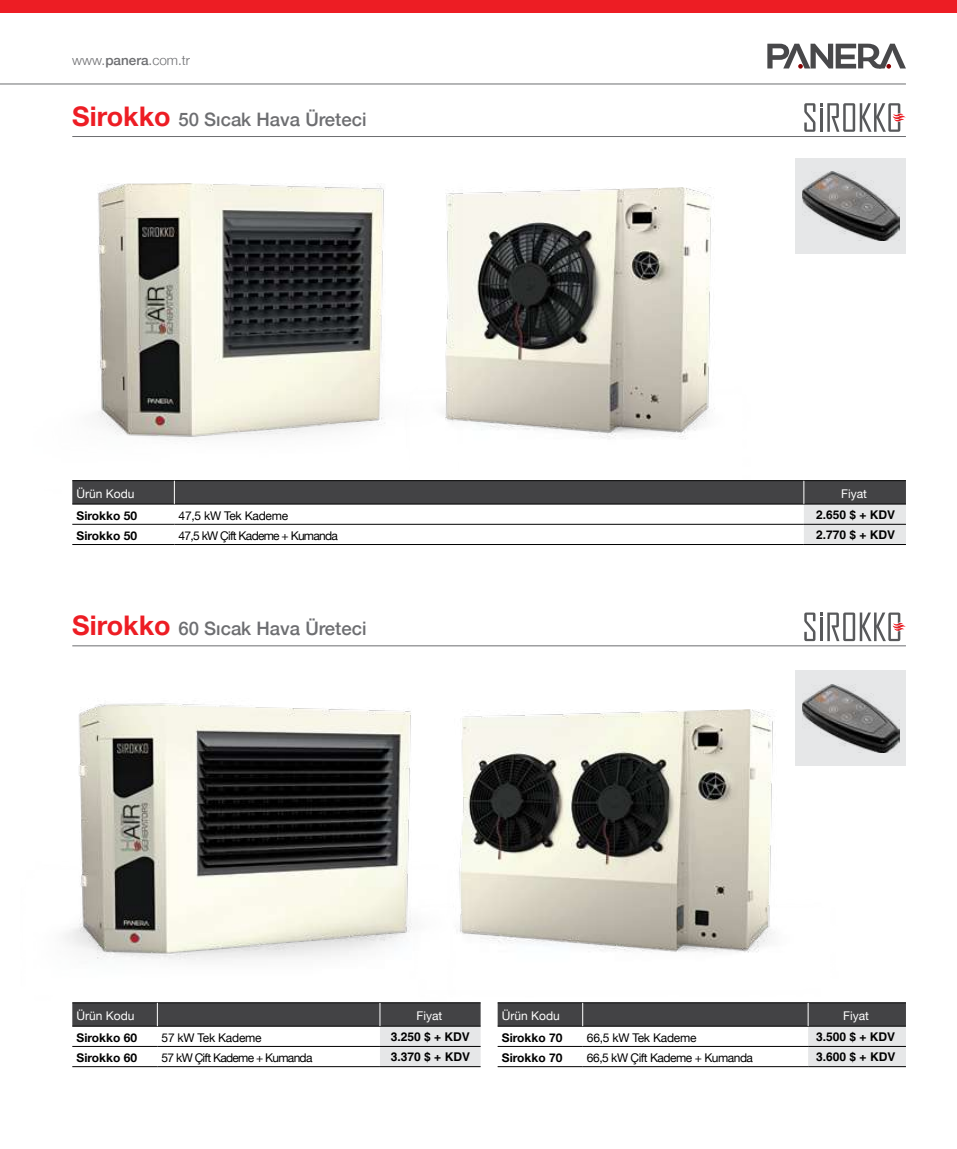
<style>
.page{position:relative;width:957px;height:1149px;background:#fff}
.page>*{position:absolute;margin:0;border:0;box-sizing:border-box;transform-origin:0 0}
.t1{font:500 18.6px "Helvetica Neue";color:#6d6e71}
.t2{font:300 13.5px "Helvetica Neue";color:#6d6e71}
.t3{font:700 12px "Helvetica";color:#000}
.t4{font:700 12px "Helvetica Neue";color:#000}
.t5{font:12px "Helvetica Neue";letter-spacing:-.06em;color:#000}
.t6{font:12px "Helvetica Neue";letter-spacing:-.02em;color:#000}
.t7{font:12px "Helvetica Neue";color:#fff}
.t8{font:12px "Helvetica Neue";letter-spacing:-.04em;color:#000}
.s1{font-weight:500}
.s2{font-weight:700;font-size:27px;color:#ed1d24}
</style>
<div class="page">
<svg style="left:767px;top:44px;width:139px;height:25px"></svg>
<hr style="left:0;top:84px;width:906px;height:1px;background:#6d6e71">
<img style="left:486px;top:188px;width:352px;height:251px">
<img style="left:97px;top:183px;width:389px;height:260px">
<img style="left:480px;top:709px;width:386px;height:317px">
<img style="left:65px;top:703px;width:419px;height:321px">
<hr style="left:72px;top:544px;width:102px;height:1px;background:#000">
<hr style="left:174px;top:544px;width:630px;height:1px;background:#000">
<hr style="left:804px;top:544px;width:102px;height:1px;background:#000">
<svg style="left:72px;top:480px;width:834px;height:64px"></svg>
<hr style="left:72px;top:1066px;width:85px;height:1px;background:#000">
<hr style="left:157px;top:1066px;width:223px;height:1px;background:#000">
<hr style="left:380px;top:1066px;width:100px;height:1px;background:#000">
<svg style="left:72px;top:1002px;width:408px;height:64px"></svg>
<hr style="left:497px;top:1066px;width:86px;height:1px;background:#000">
<hr style="left:583px;top:1066px;width:225px;height:1px;background:#000">
<hr style="left:808px;top:1066px;width:98px;height:1px;background:#000">
<svg style="left:497px;top:1002px;width:409px;height:64px"></svg>
<hr style="left:72px;top:136px;width:834px;height:1px;background:#6d6e71">
<svg style="left:804px;top:103px;width:102px;height:29px"></svg>
<hr style="left:72px;top:645px;width:834px;height:1px;background:#6d6e71">
<svg style="left:804px;top:612px;width:102px;height:29px"></svg>
<div style="left:0;top:0;width:957px;height:13px;background:#ed1d24"></div>
<div style="left:795px;top:670px;width:111px;height:95px;background:#e6e7e8"></div>
<img style="left:802px;top:684px;width:97px;height:68px">
<div style="left:795px;top:158px;width:111px;height:95px;background:#e6e7e8"></div>
<img style="left:802px;top:171px;width:97px;height:69px">
<p class="t2" style="left:72px;top:49px;width:119px">www.<span class="s1">panera</span>.com.tr</p>
<h1 class="t1" style="left:72px;top:104px;width:296px"><span class="s2">Sirokko</span> 50 Sıcak Hava Üreteci</h1>
<p class="t7" style="left:77px;top:485px;width:60px">Ürün Kodu</p>
<p class="t7" style="left:841px;top:485px;width:27px">Fiyat</p>
<p class="t4" style="left:77px;top:506px;width:62px">Sirokko 50</p>
<p class="t6" style="left:179px;top:507px;width:111px">47,5 kW Tek Kademe</p>
<p class="t3" style="left:816px;top:507px;width:81px">2.650 $ + KDV</p>
<p class="t4" style="left:77px;top:526px;width:62px">Sirokko 50</p>
<p class="t5" style="left:179px;top:527px;width:161px">47,5 kW Çift Kademe + Kumanda</p>
<p class="t3" style="left:816px;top:527px;width:81px">2.770 $ + KDV</p>
<h1 class="t1" style="left:72px;top:613px;width:296px"><span class="s2">Sirokko</span> 60 Sıcak Hava Üreteci</h1>
<p class="t7" style="left:77px;top:1006px;width:60px">Ürün Kodu</p>
<p class="t7" style="left:416px;top:1006px;width:27px">Fiyat</p>
<p class="t4" style="left:77px;top:1028px;width:62px">Sirokko 60</p>
<p class="t6" style="left:162px;top:1028px;width:102px">57 kW Tek Kademe</p>
<p class="t3" style="left:391px;top:1028px;width:81px">3.250 $ + KDV</p>
<p class="t4" style="left:77px;top:1048px;width:62px">Sirokko 60</p>
<p class="t5" style="left:162px;top:1048px;width:152px">57 kW Çift Kademe + Kumanda</p>
<p class="t3" style="left:391px;top:1048px;width:81px">3.370 $ + KDV</p>
<p class="t7" style="left:502px;top:1006px;width:60px">Ürün Kodu</p>
<p class="t7" style="left:843px;top:1006px;width:27px">Fiyat</p>
<p class="t4" style="left:502px;top:1028px;width:62px">Sirokko 70</p>
<p class="t6" style="left:587px;top:1028px;width:111px">66,5 kW Tek Kademe</p>
<p class="t3" style="left:816px;top:1028px;width:81px">3.500 $ + KDV</p>
<p class="t4" style="left:502px;top:1048px;width:62px">Sirokko 70</p>
<p class="t8" style="left:587px;top:1048px;width:168px">66,5 kW Çift Kademe + Kumanda</p>
<p class="t3" style="left:816px;top:1048px;width:81px">3.600 $ + KDV</p>
</div>
